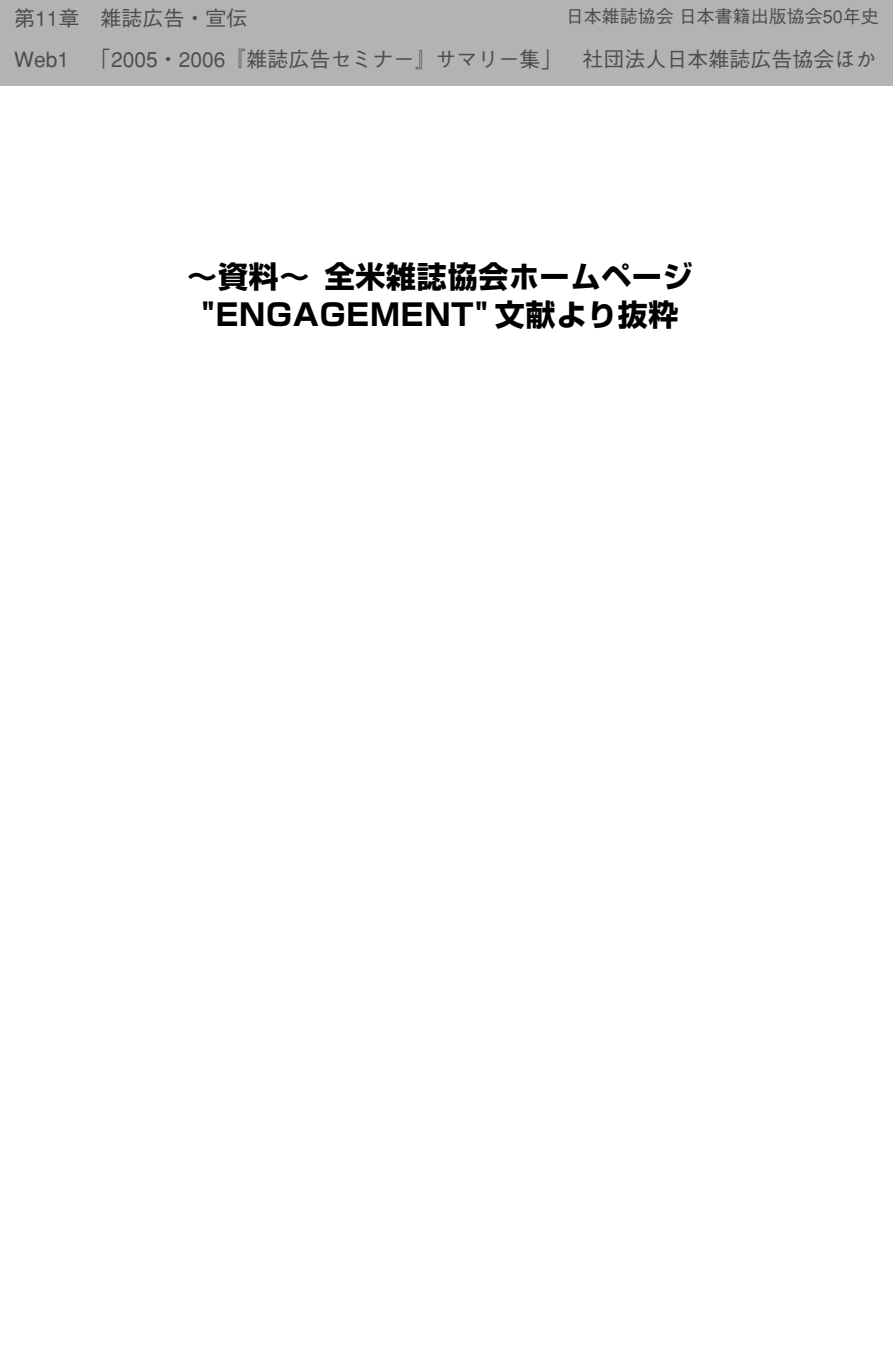
<style>
.page{position:relative;width:893px;height:1348px;background:#fff}
.page>*{position:absolute;margin:0;border:0;box-sizing:border-box;transform-origin:0 0}
.t1{font:30px/37.5px "Shin Go Bold 83 pv RKSJ H";letter-spacing:.025em;color:#000;text-align:center}
.t2{font:500 21px "Gothic BBB";color:#4d4d4d}
.t3{font:500 18px "Gothic BBB";color:#4d4d4d}
</style>
<div class="page">
<div style="left:0;top:0;width:892px;height:85px;background:#b3b3b3"></div>
<p class="t2" style="left:14px;top:7px;width:235px">第11章　雑誌広告・宣伝</p>
<p class="t3" style="left:566px;top:6px;width:315px">日本雑誌協会日本書籍出版協会50年史</p>
<p class="t2" style="left:14px;top:47px;width:864px">Web1 「2005・2006『雑誌広告セミナー』サマリー集」 社団法人日本雑誌広告協会ほか</p>
<p class="t1" style="left:187px;top:256px;width:507px">～資料～全米雑誌協会ホームページ"ENGAGEMENT" 文献より抜粋</p>
</div>
